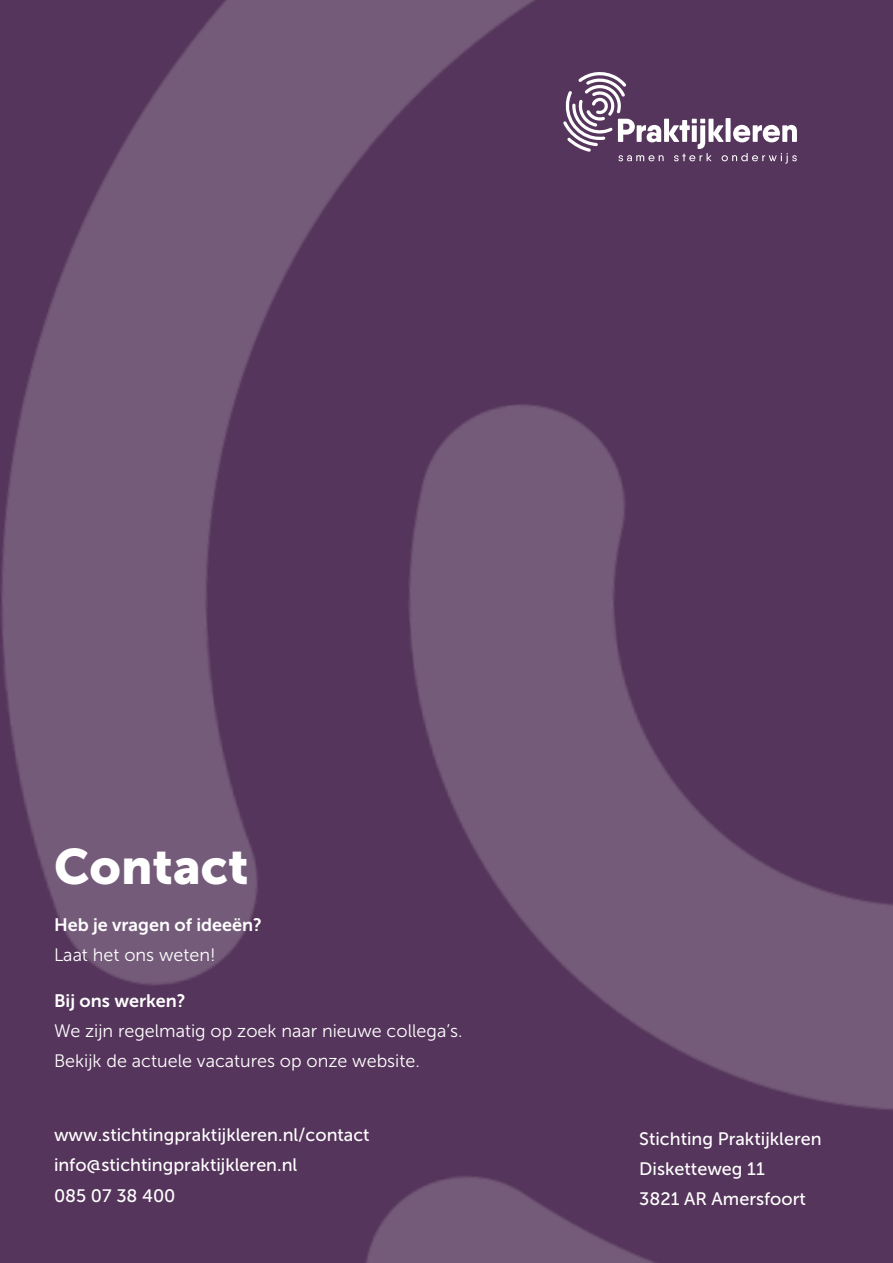
<style>
.page{position:relative;width:893px;height:1263px;background:#fff}
.page>*{position:absolute;margin:0;border:0;box-sizing:border-box;transform-origin:0 0}
.t1{font:49.5px "Museo Sans 900";color:#fff}
.t2{font:18px/30px "Museo Sans 500";color:#fff}
.t3{font:18px/30px "Museo Sans 300";color:#fff}
.t4{font:18px "Museo Sans 700";color:#fff}
</style>
<div class="page">
<img style="left:0;top:0;width:893px;height:1263px">
<svg style="left:563px;top:71px;width:234px;height:93px;background:#735978"></svg>
<h1 class="t1" style="left:54px;top:838px;width:196px">Contact</h1>
<p class="t4" style="left:54px;top:914px;width:209px">Heb je vragen of ideeën?</p>
<p class="t3" style="left:54px;top:939px;width:163px">Laat het ons weten!</p>
<p class="t4" style="left:54px;top:991px;width:133px">Bij ons werken?</p>
<p class="t3" style="left:54px;top:1016px;width:410px">We zijn regelmatig op zoek naar nieuwe collega’s.<br>Bekijk de actuele vacatures op onze website.</p>
<p class="t2" style="left:54px;top:1119px;width:317px;line-height:30.8px">www.stichtingpraktijkleren.nl/contact info@stichtingpraktijkleren.nl<br>085 07 38 400</p>
<p class="t2" style="left:639px;top:1123px;width:184px">Stichting Praktijkleren<br>Disketteweg 11<br>3821 AR Amersfoort</p>
</div>
